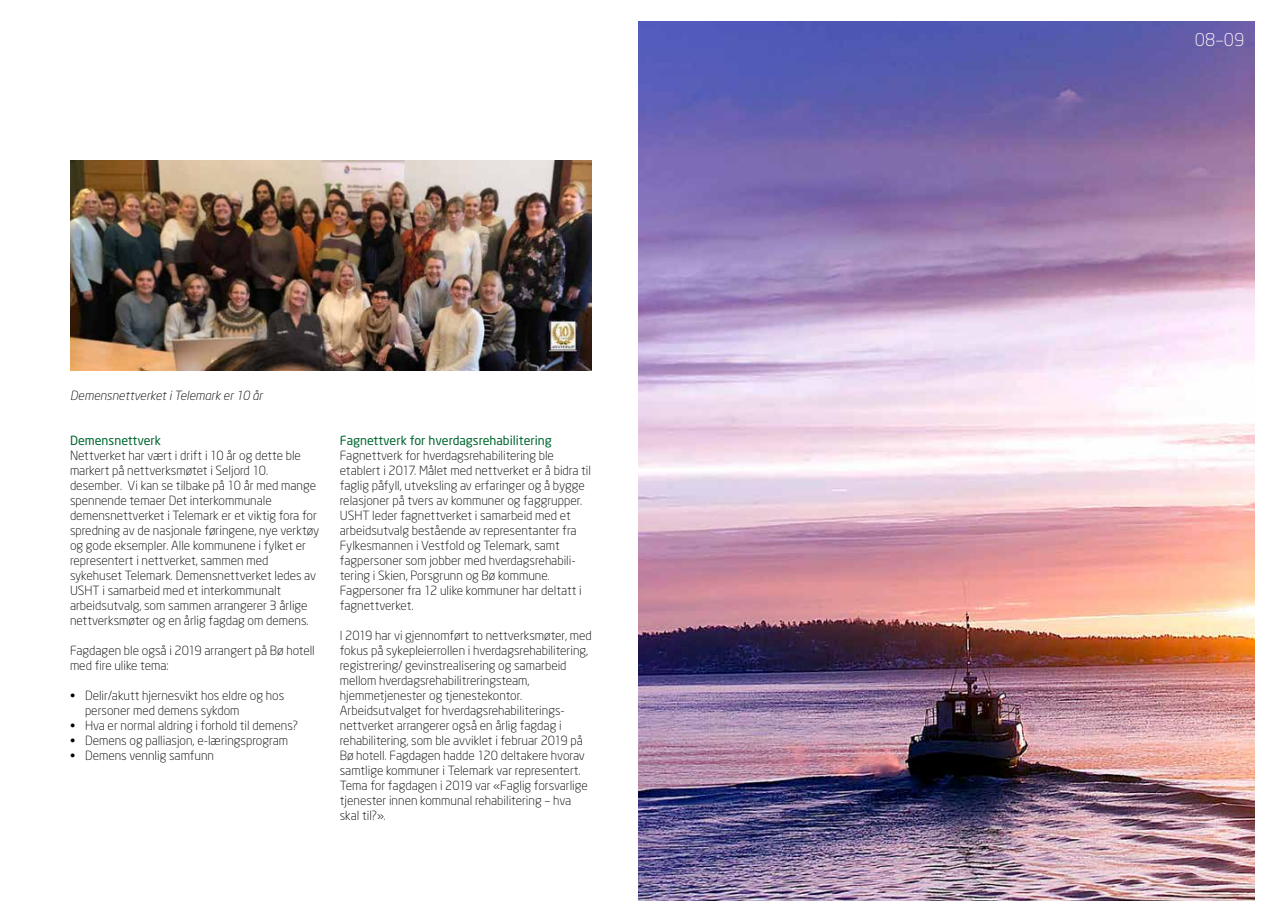
<style>
.page{position:relative;width:1276px;height:922px;background:#fff}
.page>*{position:absolute;margin:0;border:0;box-sizing:border-box;transform-origin:0 0}
.t1{font:300 17.5px "Neo Sans";color:#fff}
.t2{font:300 12.5px/15px "Neo Sans";color:#000}
.t3{font:12.5px "Neo Sans";color:#006730}
.t4{font:italic 300 12.5px "Neo Sans";color:#000}
</style>
<div class="page">
<img style="left:70px;top:161px;width:522px;height:209px">
<img style="left:638px;top:21px;width:616px;height:879px">
<p class="t4" style="left:70px;top:387px;width:194px">Demensnettverket i Telemark er 10 år</p>
<p class="t3" style="left:70px;top:432px;width:93px">Demensnettverk</p>
<p class="t2" style="left:70px;top:447px;width:251px">Nettverket har vært i drift i 10 år og dette ble markert på nettverksmøtet i Seljord 10. desember. Vi kan se tilbake på 10 år med mange spennende temaer Det interkommunale demensnettverket i Telemark er et viktig fora for spredning av de nasjonale føringene, nye verktøy og gode eksempler. Alle kommunene i fylket er representert i nettverket, sammen med sykehuset Telemark. Demensnettverket ledes av USHT i samarbeid med et interkommunalt arbeidsutvalg, som sammen arrangerer 3 årlige nettverksmøter og en årlig fagdag om demens.</p>
<p class="t2" style="left:70px;top:642px;width:246px">Fagdagen ble også i 2019 arrangert på Bø hotell med fire ulike tema:</p>
<p class="t2" style="left:85px;top:687px;width:201px;text-indent:-15px">• Delir/akutt hjernesvikt hos eldre og hos personer med demens sykdom</p>
<p class="t2" style="left:70px;top:717px;width:230px">• Hva er normal aldring i forhold til demens?</p>
<p class="t2" style="left:70px;top:732px;width:220px">• Demens og palliasjon, e-læringsprogram</p>
<p class="t2" style="left:70px;top:747px;width:146px">• Demens vennlig samfunn</p>
<p class="t3" style="left:340px;top:432px;width:214px">Fagnettverk for hverdagsrehabilitering</p>
<p class="t2" style="left:340px;top:447px;width:253px">Fagnettverk for hverdagsrehabilitering ble etablert i 2017. Målet med nettverket er å bidra til faglig påfyll, utveksling av erfaringer og å bygge relasjoner på tvers av kommuner og faggrupper.<br>USHT leder fagnettverket i samarbeid med et arbeidsutvalg bestående av representanter fra Fylkesmannen i Vestfold og Telemark, samt fagpersoner som jobber med hverdagsrehabili&shy;tering i Skien, Porsgrunn og Bø kommune.<br>Fagpersoner fra 12 ulike kommuner har deltatt i fagnettverket.</p>
<p class="t2" style="left:340px;top:627px;width:254px">I 2019 har vi gjennomført to nettverksmøter, med fokus på sykepleierrollen i hverdagsrehabilitering, registrering/ gevinstrealisering og samarbeid mellom hverdagsrehabilitreringsteam, hjemmetjenester og tjenestekontor.<br>Arbeidsutvalget for hverdagsrehabiliterings&shy;nettverket arrangerer også en årlig fagdag i rehabilitering, som ble avviklet i februar 2019 på Bø hotell. Fagdagen hadde 120 deltakere hvorav samtlige kommuner i Telemark var representert.<br>Tema for fagdagen i 2019 var «Faglig forsvarlige tjenester innen kommunal rehabilitering – hva skal til?».</p>
<h1 class="t1" style="left:1195px;top:29px;width:51px">08–09</h1>
</div>
